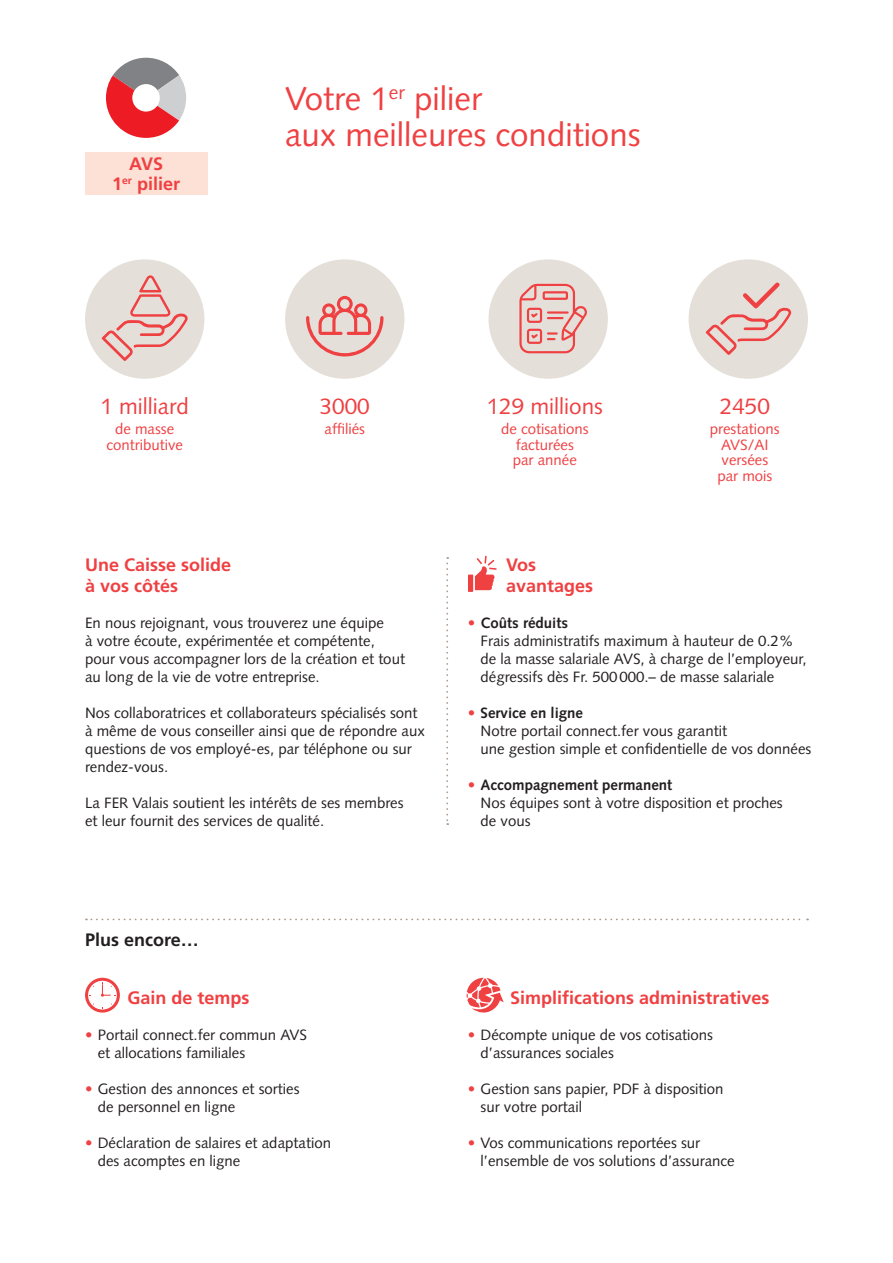
<style>
.page{position:relative;width:893px;height:1263px;background:#fff}
.page>*{position:absolute;margin:0;border:0;box-sizing:border-box;transform-origin:0 0}
.t1{font:33px/36px "Syntax LT Std";color:#ef4042}
.t2{font:22.5px "Syntax LT Std";color:#ef4042}
.t3{font:700 18px/21px "Frutiger LT Std";color:#ef4042}
.t4{font:700 18px "Frutiger LT Std";color:#231f20}
.t5{font:15px/18px "Syntax LT Std";color:#231f20}
.t6{font:15px/15.8px "Syntax LT Std";color:#ef4042;text-align:center}
.s1{color:#ef4042}
.s2{font-weight:700}
</style>
<div class="page">
<div style="left:85px;top:259px;width:119px;height:120px;background:#e5dfda;border-radius:50%"></div>
<div style="left:285px;top:259px;width:119px;height:120px;background:#e5dfda;border-radius:50%"></div>
<div style="left:488px;top:259px;width:120px;height:120px;background:#e5dfda;border-radius:50%"></div>
<div style="left:689px;top:259px;width:119px;height:120px;background:#e5dfda;border-radius:50%"></div>
<svg style="left:102px;top:275px;width:86px;height:86px"></svg>
<svg style="left:306px;top:296px;width:77px;height:60px"></svg>
<svg style="left:519px;top:284px;width:68px;height:69px"></svg>
<svg style="left:446px;top:557px;width:2px;height:268px"></svg>
<svg style="left:86px;top:918px;width:722px;height:2px"></svg>
<div style="left:468px;top:574px;width:5px;height:18px;background:#ef4042"></div>
<svg style="left:475px;top:556px;width:22px;height:34px"></svg>
<svg style="left:85px;top:978px;width:35px;height:34px"></svg>
<svg style="left:466px;top:978px;width:38px;height:35px"></svg>
<svg style="left:706px;top:282px;width:86px;height:73px"></svg>
<div style="left:85px;top:152px;width:122px;height:42px;background:#fde0d6"></div>
<svg style="left:106px;top:58px;width:80px;height:80px"></svg>
<p class="t3" style="left:112px;top:155px;width:69px;line-height:19.5px;text-align:center">AVS<br>1<sup>er</sup> pilier</p>
<h2 class="t2" style="left:100px;top:395px;width:90px">1 milliard</h2>
<p class="t6" style="left:106px;top:421px;width:78px">de masse contributive</p>
<h1 class="t1" style="left:285px;top:82px;width:357px">Votre 1<sup>er</sup> pilier<br>aux meilleures conditions</h1>
<h2 class="t2" style="left:320px;top:395px;width:52px">3000</h2>
<p class="t6" style="left:324px;top:421px;width:42px">affiliés</p>
<h2 class="t2" style="left:487px;top:395px;width:118px">129 millions</h2>
<p class="t6" style="left:501px;top:421px;width:89px">de cotisations facturées<br>par année</p>
<h2 class="t2" style="left:720px;top:395px;width:52px">2450</h2>
<p class="t6" style="left:710px;top:421px;width:71px">prestations<br>AVS/AI versées par mois</p>
<p class="t3" style="left:85px;top:555px;width:148px">Une Caisse solide à vos côtés</p>
<p class="t5" style="left:85px;top:614px;width:321px">En nous rejoignant, vous trouverez une équipe<br>à votre écoute, expérimentée et compétente, pour vous accompagner lors de la création et tout au long de la vie de votre entreprise.</p>
<p class="t5" style="left:85px;top:704px;width:341px">Nos collaboratrices et collaborateurs spécialisés sont à même de vous conseiller ainsi que de répondre aux questions de vos employé-es, par téléphone ou sur rendez-vous.</p>
<p class="t5" style="left:85px;top:794px;width:320px">La FER Valais soutient les intérêts de ses membres et leur fournit des services de qualité.</p>
<p class="t4" style="left:85px;top:930px;width:115px">Plus encore…</p>
<p class="t3" style="left:128px;top:988px;width:124px">Gain de temps</p>
<p class="t5" style="left:98px;top:1026px;width:211px;text-indent:-13px"><span class="s1">•</span> Portail connect.fer commun AVS et allocations familiales</p>
<p class="t5" style="left:98px;top:1080px;width:203px;text-indent:-13px"><span class="s1">•</span> Gestion des annonces et sorties de personnel en ligne</p>
<p class="t5" style="left:98px;top:1134px;width:235px;text-indent:-13px"><span class="s1">•</span> Déclaration de salaires et adaptation des acomptes en ligne</p>
<p class="t3" style="left:506px;top:555px;width:89px">Vos avantages</p>
<p class="t5" style="left:480px;top:614px;width:328px;text-indent:-13px"><span class="s1">•</span> <span class="s2">Coûts réduits<br></span>Frais administratifs maximum à hauteur de 0.2% de la masse salariale AVS, à charge de l’employeur, dégressifs dès Fr. 500 000.– de masse salariale</p>
<p class="t5" style="left:480px;top:704px;width:332px;text-indent:-13px"><span class="s1">•</span> <span class="s2">Service en ligne<br></span>Notre portail connect.fer vous garantit<br>une gestion simple et confidentielle de vos données</p>
<p class="t5" style="left:480px;top:776px;width:304px;text-indent:-13px"><span class="s1">•</span> <span class="s2">Accompagnement permanent<br></span>Nos équipes sont à votre disposition et proches de vous</p>
<p class="t3" style="left:510px;top:988px;width:261px">Simplifications administratives</p>
<p class="t5" style="left:480px;top:1026px;width:234px;text-indent:-13px"><span class="s1">•</span> Décompte unique de vos cotisations d’assurances sociales</p>
<p class="t5" style="left:480px;top:1080px;width:245px;text-indent:-13px"><span class="s1">•</span> Gestion sans papier, PDF à disposition sur votre portail</p>
<p class="t5" style="left:480px;top:1134px;width:256px;text-indent:-13px"><span class="s1">•</span> Vos communications reportées sur l’ensemble de vos solutions d’assurance</p>
</div>
